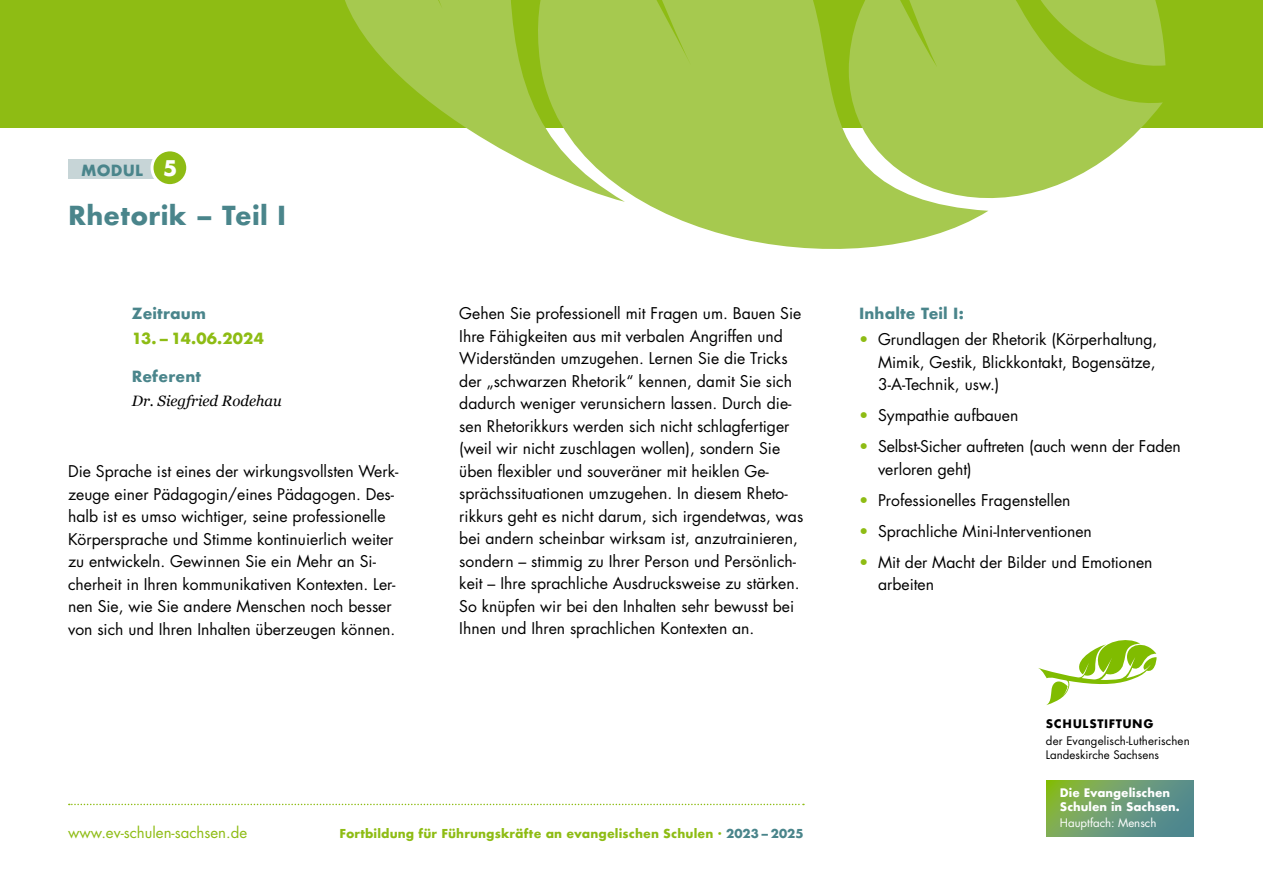
<style>
.page{position:relative;width:1263px;height:893px;background:#fff}
.page>*{position:absolute;margin:0;border:0;box-sizing:border-box;transform-origin:0 0}
.t1{font:700 25.5px "Futura";letter-spacing:.01em;color:#4a858b}
.t2{font:15.75px/22.5px "Futura Std";color:#000}
.t3{font:700 15px "Futura";letter-spacing:.01em;color:#4a858b}
.t4{font:15px "Futura Std";color:#8ebc14}
.t5{font:italic 15px "Georgia";color:#000}
.t6{font:700 15px "Futura";letter-spacing:.01em;color:#8ebc14}
.t7{font:700 12px "Futura";letter-spacing:.01em;color:#8ebc14}
.t8{font:11.55px/13.8px "Futura Std";letter-spacing:.01em;color:#000}
.t9{font:700 11.55px/13.8px "Futura";color:#fff}
.t10{font:11.55px "Futura Std";color:#fff}
.t11{font:700 11.55px "Futura";letter-spacing:.05em;color:#000}
.s1{font-size:21px;color:#fff}
.s2{color:#8ebc14}
.s3{color:#4a858b}
</style>
<div class="page">
<svg style="left:1046px;top:780px;width:147px;height:57px;background:#6c9d70"></svg>
<svg style="left:1038px;top:640px;width:118px;height:65px"></svg>
<svg style="left:69px;top:804px;width:735px;height:1px"></svg>
<div style="left:0;top:0;width:1263px;height:128px;background:#8ebc14"></div>
<svg style="left:68px;top:0;width:1097px;height:249px;fill:#a6c94f"></svg>
<p class="t3" style="left:81px;top:159px;width:98px">MODUL <span class="s1">5</span></p>
<h1 class="t1" style="left:68px;top:197px;width:219px">Rhetorik – Teil I</h1>
<p class="t3" style="left:132px;top:302px;width:76px">Zeitraum</p>
<p class="t6" style="left:132px;top:327px;width:134px">13.–14.06.2024</p>
<p class="t3" style="left:132px;top:365px;width:71px">Referent</p>
<p class="t5" style="left:132px;top:389px;width:151px">Dr. Siegfried Rodehau</p>
<p class="t2" style="left:68px;top:461px;width:332px">Die Sprache ist eines der wirkungsvollsten Werk&shy;zeuge einer Pädagogin/eines Pädagogen. Des&shy;halb ist es umso wichtiger, seine professionelle Körpersprache und Stimme kontinuierlich weiter zu entwickeln. Gewinnen Sie ein Mehr an Si&shy;cherheit in Ihren kommunikativen Kontexten. Ler&shy;nen Sie, wie Sie andere Menschen noch besser von sich und Ihren Inhalten überzeugen können.</p>
<p class="t2" style="left:459px;top:302px;width:345px">Gehen Sie professionell mit Fragen um. Bauen Sie Ihre Fähigkeiten aus mit verbalen Angriffen und Widerständen umzugehen. Lernen Sie die Tricks der „schwarzen Rhetorik“ kennen, damit Sie sich dadurch weniger verunsichern lassen. Durch die&shy;sen Rhetorikkurs werden sich nicht schlagfertiger (weil wir nicht zuschlagen wollen), sondern Sie üben flexibler und souveräner mit heiklen Ge&shy;sprächssituationen umzugehen. In diesem Rheto&shy;rikkurs geht es nicht darum, sich irgendetwas, was bei andern scheinbar wirksam ist, anzutrainieren, sondern – stimmig zu Ihrer Person und Persönlich&shy;keit – Ihre sprachliche Ausdrucksweise zu stärken.<br>So knüpfen wir bei den Inhalten sehr bewusst bei Ihnen und Ihren sprachlichen Kontexten an.</p>
<p class="t3" style="left:859px;top:302px;width:106px">Inhalte Teil I:</p>
<p class="t2" style="left:878px;top:328px;width:281px;text-align:justify;text-indent:-19px"><span class="s2">•</span> Grundlagen der Rhetorik (Körperhaltung, Mimik, Gestik, Blickkontakt, Bogensätze, 3-A-Technik, usw.)</p>
<p class="t2" style="left:859px;top:405px;width:161px"><span class="s2">•</span> Sympathie aufbauen</p>
<p class="t2" style="left:878px;top:436px;width:304px;text-indent:-19px"><span class="s2">•</span> Selbst-Sicher auftreten (auch wenn der Faden verloren geht)</p>
<p class="t2" style="left:859px;top:489px;width:213px"><span class="s2">•</span> Professionelles Fragenstellen</p>
<p class="t2" style="left:859px;top:520px;width:234px"><span class="s2">•</span> Sprachliche Mini-Interventionen</p>
<p class="t2" style="left:878px;top:551px;width:276px;text-indent:-19px"><span class="s2">•</span> Mit der Macht der Bilder und Emotionen arbeiten</p>
<p class="t11" style="left:1046px;top:716px;width:109px">SCHULSTIFTUNG</p>
<p class="t8" style="left:1046px;top:734px;width:145px">der Evangelisch-Lutherischen<br>Landeskirche Sachsens</p>
<p class="t4" style="left:68px;top:823px;width:181px">www.ev-schulen-sachsen.de</p>
<p class="t7" style="left:339px;top:824px;width:466px">Fortbildung für Führungskräfte an evangelischen Schulen · <span class="s3">2023–2025</span></p>
<p class="t9" style="left:1060px;top:786px;width:121px">Die Evangelischen<br>Schulen in Sachsen.</p>
<p class="t10" style="left:1060px;top:816px;width:98px">Hauptfach: Mensch</p>
</div>
